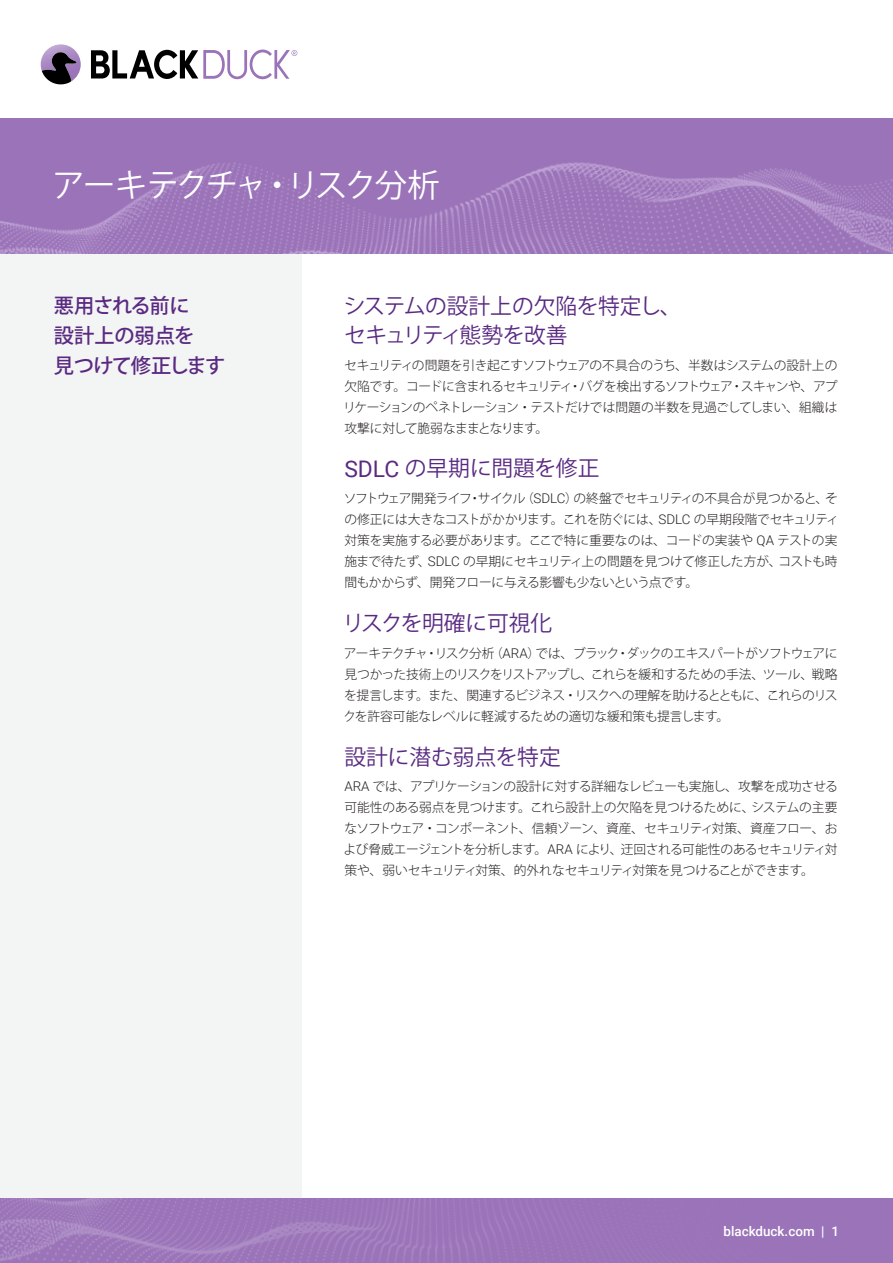
<style>
.page{position:relative;width:893px;height:1263px;background:#fff}
.page>*{position:absolute;margin:0;border:0;box-sizing:border-box;transform-origin:0 0}
.t1{font:32.25px "Koz Go Pro";letter-spacing:-.075em;color:#fff}
.t2{font:21.75px/28.5px "Koz Go Pro";letter-spacing:-.01em;color:#5a2a82}
.t3{font:500 20.25px/30px "Koz Go Pro";letter-spacing:-.035em;color:#5a2a82}
.t4{font:500 13.35px "Roboto";color:#fff}
.t5{font:300 12.75px/21px "Koz Go Pro";letter-spacing:-.03em;color:#231f20;text-align:justify}
.s1{font-family:"Roboto";font-size:22.8px}
.s2{font-family:"Roboto";font-size:13.35px}
</style>
<div class="page">
<div style="left:0;top:253px;width:302px;height:964px;background:#f3f4f4"></div>
<img style="left:0;top:1198px;width:893px;height:65px">
<div style="left:0;top:118px;width:893px;height:135px;background:#9a73b8"></div>
<img style="left:0;top:162px;width:893px;height:91px">
<svg style="left:41px;top:52px;width:35px;height:32px"></svg>
<svg style="left:91px;top:50px;width:206px;height:29px"></svg>
<h1 class="t1" style="left:53px;top:164px;width:389px">アーキテクチャ・リスク分析</h1>
<h3 class="t3" style="left:54px;top:292px;width:173px">悪用される前に<br>設計上の弱点を<br>見つけて修正します</h3>
<h2 class="t2" style="left:344px;top:293px;width:339px">システムの設計上の欠陥を特定し、セキュリティ態勢を改善</h2>
<p class="t5" style="left:343px;top:354px;width:496px">セキュリティの問題を引き起こすソフトウェアの不具合のうち、半数はシステムの設計上の欠陥です。コードに含まれるセキュリティ・バグを検出するソフトウェア・スキャンや、アプリケーションのペネトレーション・テストだけでは問題の半数を見過ごしてしまい、組織は攻撃に対して脆弱なままとなります。</p>
<h2 class="t2" style="left:344px;top:455px;width:257px"><span class="s1">SDLC</span> の早期に問題を修正</h2>
<p class="t5" style="left:344px;top:488px;width:497px;text-align:left">ソフトウェア開発ライフ・サイクル（<span class="s2">SDLC</span>）の終盤でセキュリティの不具合が見つかると、その修正には大きなコストがかかります。これを防ぐには、<span class="s2">SDLC</span> の早期段階でセキュリティ対策を実施する必要があります。ここで特に重要なのは、コードの実装や <span class="s2">QA</span> テストの実施まで待たず、<span class="s2">SDLC</span> の早期にセキュリティ上の問題を見つけて修正した方が、コストも時間もかからず、開発フローに与える影響も少ないという点です。</p>
<h2 class="t2" style="left:342px;top:609px;width:211px">リスクを明確に可視化</h2>
<p class="t5" style="left:343px;top:642px;width:496px">アーキテクチャ・リスク分析（<span class="s2">ARA</span>）では、ブラック・ダックのエキスパートがソフトウェアに見つかった技術上のリスクをリストアップし、これらを緩和するための手法、ツール、戦略を提言します。また、関連するビジネス・リスクへの理解を助けるとともに、これらのリスクを許容可能なレベルに軽減するための適切な緩和策も提言します。</p>
<h2 class="t2" style="left:344px;top:743px;width:218px">設計に潜む弱点を特定</h2>
<p class="t5" style="left:344px;top:776px;width:496px"><span class="s2">ARA</span> では、アプリケーションの設計に対する詳細なレビューも実施し、攻撃を成功させる可能性のある弱点を見つけます。これら設計上の欠陥を見つけるために、システムの主要なソフトウェア・コンポーネント、信頼ゾーン、資産、セキュリティ対策、資産フロー、および脅威エージェントを分析します。<span class="s2">ARA</span> により、迂回される可能性のあるセキュリティ対策や、弱いセキュリティ対策、的外れなセキュリティ対策を見つけることができます。</p>
<p class="t4" style="left:724px;top:1222px;width:117px">blackduck.com | 1</p>
</div>
